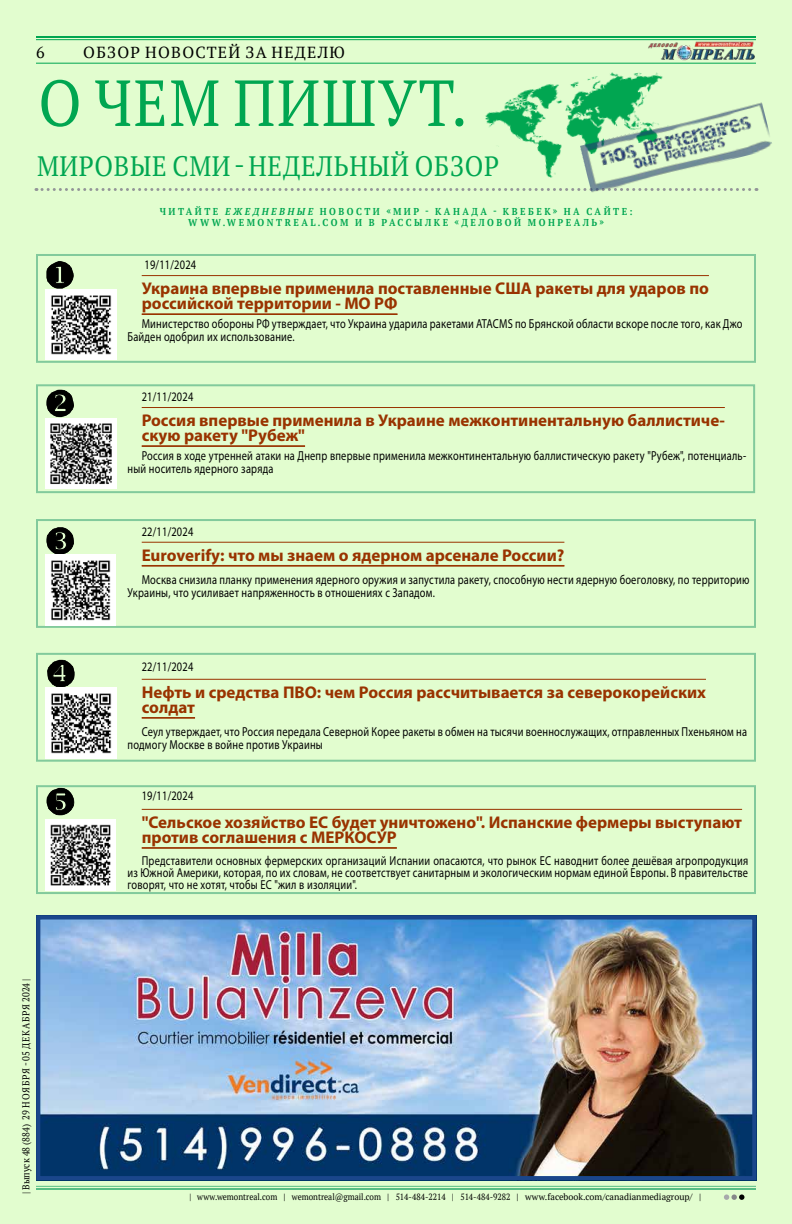
<style>
.page{position:relative;width:792px;height:1224px;background:#e2fdcf}
.page>*{position:absolute;margin:0;border:0;box-sizing:border-box;transform-origin:0 0}
.t1{font:65px "PT Serif";letter-spacing:.03em;color:#00a651;scale:.9 1}
.t2{font:28px "PT Serif";letter-spacing:.03em;color:#00a651;scale:.9 1}
.t3{font:700 17px/15px "Myriad Pro";color:#930}
.t4{font:16px "PT Serif";letter-spacing:.08em;color:#000}
.t5{font:13px/13px "Myriad Pro";letter-spacing:.02em;color:#000;scale:.8 1}
.t6{font:700 10px/11px "PT Serif";letter-spacing:.28em;color:#00a651;text-align:center;scale:.9 1}
.t7{font:10px "PT Serif";color:#000;scale:.9 1}
.t8{font:9px "PT Serif";color:#000;scale:.9 1}
.s1{font-style:italic}
</style>
<div class="page">
<img style="left:648px;top:41px;width:107px;height:20px">
<hr style="left:36px;top:63px;width:720px;height:1px;background:#00a651">
<hr style="left:36px;top:1186px;width:720px;height:1px;background:#57bd84">
<hr style="left:36px;top:1188px;width:720px;height:2px;background:#57bd84">
<hr style="left:36px;top:36px;width:720px;height:2px;background:#00a651">
<hr style="left:36px;top:39px;width:720px;height:1px;background:#00a651">
<svg style="left:724px;top:1194px;width:20px;height:6px"></svg>
<svg style="left:36px;top:188px;width:441px;height:3px"></svg>
<img style="left:479px;top:56px;width:205px;height:135px">
<img style="left:580px;top:101px;width:192px;height:92px">
<div style="left:36px;top:254px;width:720px;height:109px;border:2px solid #82ca9c"></div>
<hr style="left:142px;top:275px;width:567px;height:1px;background:#930">
<hr style="left:142px;top:314px;width:256px;height:1px;background:#930">
<svg style="left:46px;top:261px;width:28px;height:28px"></svg>
<div style="left:36px;top:384px;width:719px;height:109px;border:2px solid #82ca9c"></div>
<hr style="left:142px;top:407px;width:583px;height:1px;background:#930">
<hr style="left:142px;top:446px;width:163px;height:1px;background:#930">
<svg style="left:46px;top:390px;width:28px;height:27px"></svg>
<div style="left:36px;top:519px;width:720px;height:109px;border:2px solid #82ca9c"></div>
<hr style="left:142px;top:542px;width:422px;height:1px;background:#930">
<hr style="left:142px;top:565px;width:422px;height:1px;background:#930">
<hr style="left:142px;top:566px;width:422px;height:1px;background:#930">
<svg style="left:46px;top:527px;width:28px;height:27px"></svg>
<div style="left:36px;top:653px;width:720px;height:109px;border:2px solid #82ca9c"></div>
<hr style="left:142px;top:679px;width:564px;height:1px;background:#930">
<hr style="left:142px;top:717px;width:53px;height:1px;background:#930">
<hr style="left:142px;top:718px;width:53px;height:1px;background:#930">
<svg style="left:47px;top:660px;width:28px;height:27px"></svg>
<div style="left:36px;top:785px;width:720px;height:109px;border:2px solid #82ca9c"></div>
<hr style="left:142px;top:809px;width:600px;height:1px;background:#930">
<hr style="left:142px;top:847px;width:255px;height:1px;background:#930">
<hr style="left:142px;top:848px;width:255px;height:1px;background:#930">
<svg style="left:47px;top:788px;width:27px;height:27px"></svg>
<img style="left:41px;top:920px;width:710px;height:255px">
<div style="left:36px;top:915px;width:720px;height:265px;border:4px solid #1a468b"></div>
<img style="left:45px;top:289px;width:71px;height:71px">
<img style="left:45px;top:418px;width:71px;height:71px">
<img style="left:45px;top:554px;width:71px;height:71px">
<img style="left:45px;top:688px;width:71px;height:71px">
<img style="left:45px;top:819px;width:71px;height:71px">
<p class="t4" style="left:36px;top:42px;width:10px">6</p>
<p class="t4" style="left:83px;top:42px;width:263px">ОБЗОР НОВОСТЕЙ ЗА НЕДЕЛЮ</p>
<h1 class="t1" style="left:38px;top:61px;width:478px">О ЧЕМ ПИШУТ.</h1>
<h2 class="t2" style="left:37px;top:148px;width:515px">МИРОВЫЕ СМИ - НЕДЕЛЬНЫЙ ОБЗОР</h2>
<p class="t6" style="left:160px;top:205px;width:527px">ЧИТАЙТЕ <span class="s1">ЕЖЕДНЕВНЫЕ</span> НОВОСТИ «МИР - КАНАДА - КВЕБЕК» НА САЙТЕ:<br>WWW.WEMONTREAL.COM И В РАССЫЛКЕ «ДЕЛОВОЙ МОНРЕАЛЬ»</p>
<p class="t5" style="left:145px;top:258px;width:66px">19/11/2024</p>
<h3 class="t3" style="left:142px;top:280px;width:569px">Украина впервые применила поставленные США ракеты для ударов по российской территории - МО РФ</h3>
<p class="t5" style="left:128px;top:317px;width:770px;text-indent:14px">Министерство обороны РФ утверждает, что Украина ударила ракетами ATACMS по Брянской области вскоре после того, как Джо<br>Байден одобрил их использование.</p>
<p class="t5" style="left:142px;top:390px;width:66px">21/11/2024</p>
<h3 class="t3" style="left:142px;top:412px;width:585px">Россия впервые применила в Украине межконтинентальную баллистиче&shy;скую ракету "Рубеж"</h3>
<p class="t5" style="left:128px;top:449px;width:775px;text-indent:14px">Россия в ходе утренней атаки на Днепр впервые применила межконтинентальную баллистическую ракету "Рубеж", потенциаль&shy;ный носитель ядерного заряда</p>
<p class="t5" style="left:142px;top:525px;width:66px">22/11/2024</p>
<h3 class="t3" style="left:142px;top:547px;width:424px">Euroverify: что мы знаем о ядерном арсенале России?</h3>
<p class="t5" style="left:128px;top:573px;width:779px;text-indent:14px">Москва снизила планку применения ядерного оружия и запустила ракету, способную нести ядерную боеголовку, по территорию<br>Украины, что усиливает напряженность в отношениях с Западом.</p>
<p class="t7" style="left:20px;top:1194px;width:241px;rotate:-90deg">| Выпуск 48 (884) 29 НОЯБРЯ - 05 ДЕКАБРЯ 2024 |</p>
<p class="t5" style="left:142px;top:660px;width:66px">22/11/2024</p>
<h3 class="t3" style="left:142px;top:684px;width:566px">Нефть и средства ПВО: чем Россия рассчитывается за северокорейских солдат</h3>
<p class="t5" style="left:128px;top:725px;width:776px;text-indent:14px">Сеул утверждает, что Россия передала Северной Корее ракеты в обмен на тысячи военнослужащих, отправленных Пхеньяном на подмогу Москве в войне против Украины</p>
<p class="t5" style="left:142px;top:789px;width:66px">19/11/2024</p>
<h3 class="t3" style="left:142px;top:814px;width:602px">"Сельское хозяйство ЕС будет уничтожено". Испанские фермеры выступают против соглашения с МЕРКОСУР</h3>
<p class="t5" style="left:128px;top:854px;width:777px;line-height:12px;text-align:justify;text-indent:14px">Представители основных фермерских организаций Испании опасаются, что рынок ЕС наводнит более дешёвая агропродукция из Южной Америки, которая, по их словам, не соответствует санитарным и экологическим нормам единой Европы. В правительстве говорят, что не хотят, чтобы ЕС "жил в изоляции".</p>
<p class="t8" style="left:190px;top:1191px;width:570px">| www.wemontreal.com | wemontreal@gmail.com | 514-484-2214 | 514-484-9282 | www.facebook.com/canadianmediagroup/ |</p>
</div>
